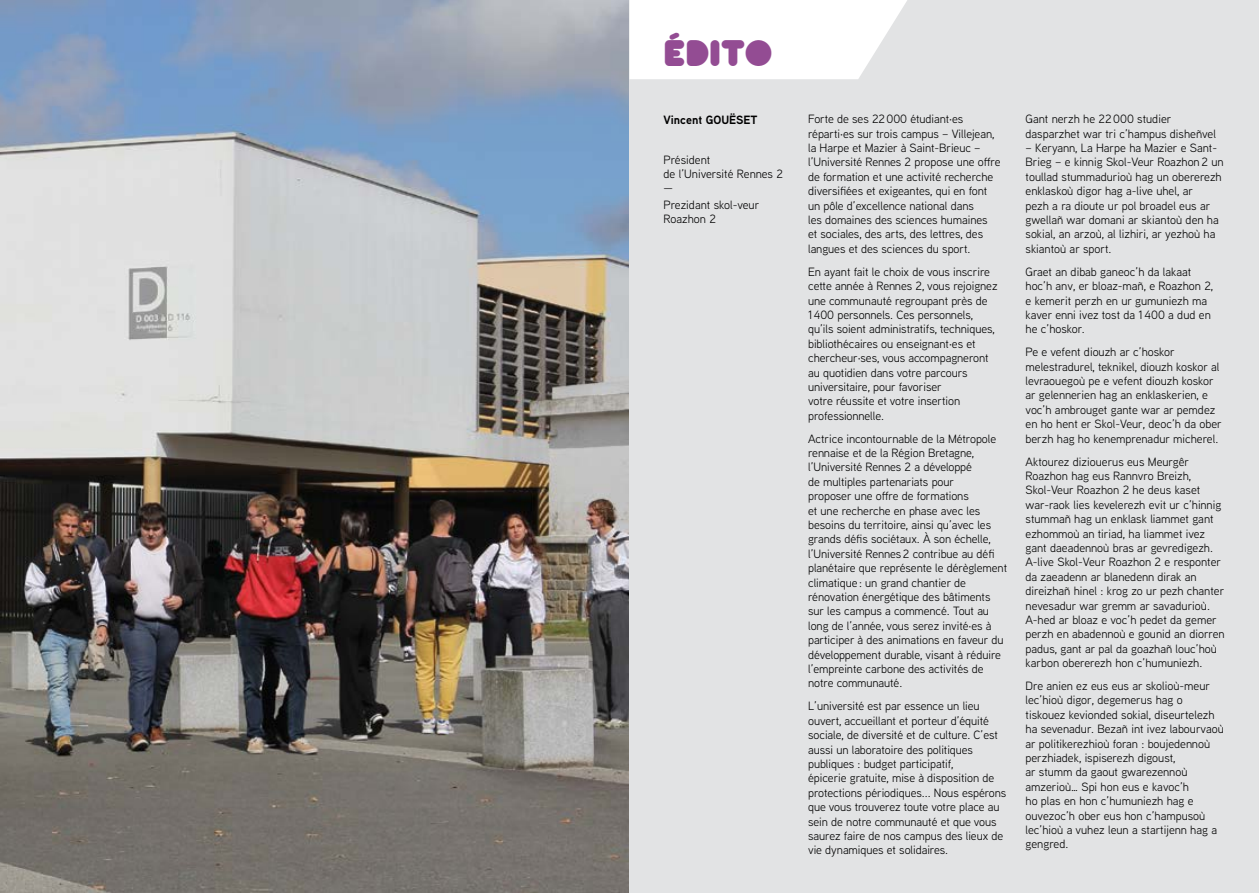
<style>
.page{position:relative;width:1259px;height:893px;background:#e2e3e4}
.page>*{position:absolute;margin:0;border:0;box-sizing:border-box;transform-origin:0 0}
.TITRE_RUBRIQUE{font:36px "Pochoir Pleine";color:#934c93}
.t1{font:12px/14.4px "Aaux Next";letter-spacing:-.005em;color:#000}
.TITRE_RUBRIQUE-2{font:700 12px "Aaux Next";color:#000}
</style>
<div class="page">
<svg style="left:629px;top:0;width:278px;height:79px;background:#fcfcfc"></svg>
<img style="left:0;top:0;width:628px;height:893px">
<p class="TITRE_RUBRIQUE" style="left:663px;top:31px;width:110px">Édito</p>
<p class="TITRE_RUBRIQUE-2" style="left:663px;top:111px;width:96px">Vincent GOUËSET</p>
<p class="t1" style="left:663px;top:152px;width:121px">Président<br>de l’Université Rennes 2</p>
<p class="t1" style="left:663px;top:180px;width:11px">—</p>
<p class="t1" style="left:663px;top:197px;width:97px">Prezidant skol-veur<br>Roazhon 2</p>
<p class="t1" style="left:808px;top:111px;width:194px">Forte de ses 22000 étudiant·es réparti·es sur trois campus – Villejean, la Harpe et Mazier à Saint-Brieuc – l’Université Rennes 2 propose une offre de formation et une activité recherche diversifiées et exigeantes, qui en font un pôle d’excellence national dans<br>les domaines des sciences humaines<br>et sociales, des arts, des lettres, des langues et des sciences du sport.</p>
<p class="t1" style="left:808px;top:264px;width:191px">En ayant fait le choix de vous inscrire cette année à Rennes 2, vous rejoignez une communauté regroupant près de 1400 personnels. Ces personnels, qu’ils soient administratifs, techniques, bibliothécaires ou enseignant·es et chercheur·ses, vous accompagneront au quotidien dans votre parcours universitaire, pour favoriser<br>votre réussite et votre insertion professionnelle.</p>
<p class="t1" style="left:808px;top:431px;width:200px">Actrice incontournable de la Métropole rennaise et de la Région Bretagne, l’Université Rennes 2 a développé<br>de multiples partenariats pour<br>proposer une offre de formations<br>et une recherche en phase avec les besoins du territoire, ainsi qu’avec les grands défis sociétaux. À son échelle, l’Université Rennes 2 contribue au défi planétaire que représente le dérèglement climatique : un grand chantier de rénovation énergétique des bâtiments sur les campus a commencé. Tout au long de l’année, vous serez invité·es à participer à des animations en faveur du développement durable, visant à réduire l’empreinte carbone des activités de notre communauté.</p>
<p class="t1" style="left:808px;top:699px;width:200px">L’université est par essence un lieu ouvert, accueillant et porteur d’équité sociale, de diversité et de culture. C’est aussi un laboratoire des politiques publiques : budget participatif,<br>épicerie gratuite, mise à disposition de protections périodiques... Nous espérons que vous trouverez toute votre place au sein de notre communauté et que vous saurez faire de nos campus des lieux de vie dynamiques et solidaires.</p>
<p class="t1" style="left:1025px;top:111px;width:192px">Gant nerzh he 22000 studier dasparzhet war tri c’hampus disheñvel</p>
<p class="t1" style="left:1025px;top:140px;width:200px">– Keryann, La Harpe ha Mazier e Sant-Brieg – e kinnig Skol-Veur Roazhon 2 un toullad stummadurioù hag un obererezh enklaskoù digor hag a-live uhel, ar<br>pezh a ra dioute ur pol broadel eus ar gwellañ war domani ar skiantoù den ha sokial, an arzoù, al lizhiri, ar yezhoù ha skiantoù ar sport.</p>
<p class="t1" style="left:1025px;top:264px;width:189px">Graet an dibab ganeoc’h da lakaat hoc’h anv, er bloaz-mañ, e Roazhon 2, e kemerit perzh en ur gumuniezh ma kaver enni ivez tost da 1400 a dud en he c’hoskor.</p>
<p class="t1" style="left:1025px;top:344px;width:198px">Pe e vefent diouzh ar c’hoskor melestradurel, teknikel, diouzh koskor al levraouegoù pe e vefent diouzh koskor ar gelennerien hag an enklaskerien, e voc’h ambrouget gante war ar pemdez en ho hent er Skol-Veur, deoc’h da ober berzh hag ho kenemprenadur micherel.</p>
<p class="t1" style="left:1025px;top:454px;width:201px">Aktourez diziouerus eus Meurgêr Roazhon hag eus Rannvro Breizh, Skol-Veur Roazhon 2 he deus kaset war-raok lies kevelerezh evit ur c’hinnig stummañ hag un enklask liammet gant ezhommoù an tiriad, ha liammet ivez gant daeadennoù bras ar gevredigezh.<br>A-live Skol-Veur Roazhon 2 e responter da zaeadenn ar blanedenn dirak an direizhañ hinel : krog zo ur pezh chanter nevesadur war gremm ar savadurioù.<br>A-hed ar bloaz e voc’h pedet da gemer perzh en abadennoù e gounid an diorren padus, gant ar pal da goazhañ louc’hoù karbon obererezh hon c’humuniezh.</p>
<p class="t1" style="left:1025px;top:678px;width:200px">Dre anien ez eus eus ar skolioù-meur lec’hioù digor, degemerus hag o tiskouez kevionded sokial, diseurtelezh ha sevenadur. Bezañ int ivez labourvaoù ar politikerezhioù foran : boujedennoù perzhiadek, ispiserezh digoust,<br>ar stumm da gaout gwarezennoù amzerioù… Spi hon eus e kavoc’h<br>ho plas en hon c’humuniezh hag e ouvezoc’h ober eus hon c’hampusoù lec’hioù a vuhez leun a startijenn hag a gengred.</p>
</div>
